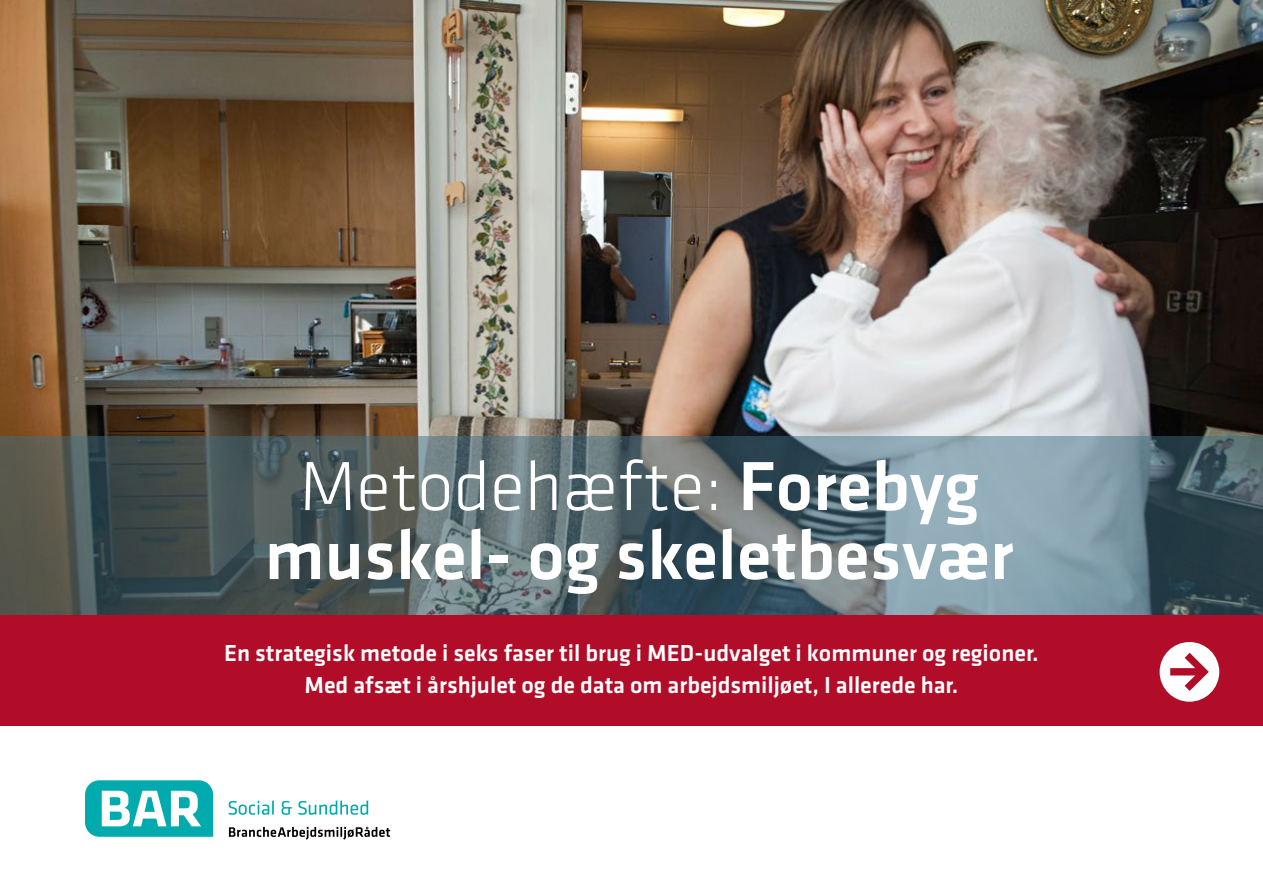
<style>
.page{position:relative;width:1263px;height:893px;background:#fff}
.page>*{position:absolute;margin:0;border:0;box-sizing:border-box;transform-origin:0 0}
.t1{font:500 87px "Klavika";color:#fff}
.t2{font:500 72px/69px "Klavika";color:#fff;text-align:center}
.t3{font:500 24px/31.5px "Klavika";color:#fff;text-align:center}
.s1{font-weight:300}
</style>
<div class="page">
<img style="left:0;top:0;width:1263px;height:436px">
<svg style="left:0;top:436px;width:1263px;height:179px;background:#5a6c71"></svg>
<div style="left:0;top:615px;width:1263px;height:110px;background:#b10d28"></div>
<svg style="left:85px;top:780px;width:128px;height:57px"></svg>
<svg style="left:229px;top:827px;width:161px;height:13px"></svg>
<svg style="left:228px;top:800px;width:46px;height:15px"></svg>
<svg style="left:281px;top:801px;width:11px;height:14px"></svg>
<svg style="left:298px;top:800px;width:70px;height:15px"></svg>
<h2 class="t2" style="left:265px;top:450px;width:751px"><span class="s1">Metodehæfte:</span> Forebyg muskel- og skeletbesvær</h2>
<p class="t3" style="left:224px;top:637px;width:816px">En strategisk metode i seks faser til brug i MED-udvalget i kommuner og regioner.<br>Med afsæt i årshjulet og de data om arbejdsmiljøet, I allerede har.</p>
<h1 class="t1" style="left:1155px;top:613px;width:70px">•</h1>
</div>
